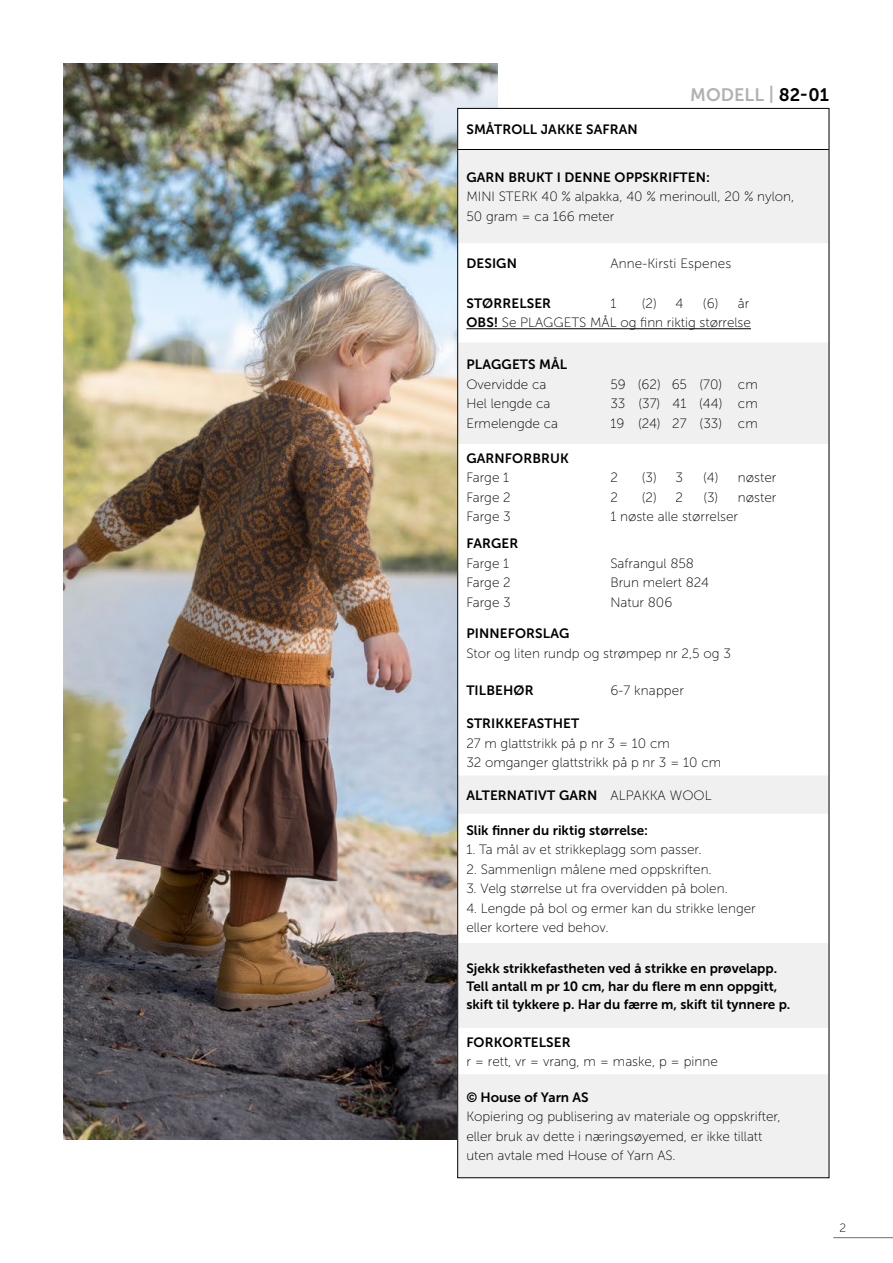
<style>
.page{position:relative;width:893px;height:1263px;background:#fff}
.page>*{position:absolute;margin:0;border:0;box-sizing:border-box;transform-origin:0 0}
.t1{font:18px "Museo Sans 700";color:#b1b2b3}
.t2{font:13.5px "Museo Sans 100";color:#000}
.t3{font:13.5px "Museo Sans 700";color:#000}
.t4{font:12px "Museo Sans 100";color:#000}
.s1{color:#000}
.s2{font-family:"Museo Sans 700"}
.s3{font-family:"Museo Sans 100"}
</style>
<div class="page">
<hr style="left:833px;top:1237px;width:60px;height:1px;background:#6e6e6e">
<img style="left:64px;top:64px;width:433px;height:1076px">
<svg style="left:459px;top:110px;width:38px;height:39px"></svg>
<svg style="left:459px;top:150px;width:368px;height:1026px"></svg>
<hr style="left:458px;top:149px;width:371px;height:1px;background:#000">
<hr style="left:466px;top:328px;width:285px;height:1px;background:#000">
<p class="t1" style="left:690px;top:84px;width:140px">MODELL | <span class="s1">82-01</span></p>
<p class="t3" style="left:466px;top:122px;width:173px">SMÅTROLL JAKKE SAFRAN</p>
<p class="t3" style="left:466px;top:170px;width:245px">GARN BRUKT I DENNE OPPSKRIFTEN:</p>
<p class="t2" style="left:466px;top:190px;width:329px">MINI STERK 40 % alpakka, 40 % merinoull, 20 % nylon,</p>
<p class="t2" style="left:466px;top:209px;width:150px">50 gram = ca 166 meter</p>
<p class="t3" style="left:466px;top:256px;width:52px">DESIGN</p>
<p class="t2" style="left:610px;top:256px;width:122px">Anne-Kirsti Espenes</p>
<p class="t3" style="left:466px;top:296px;width:86px">STØRRELSER</p>
<p class="t2" style="left:610px;top:296px;width:7px">1</p>
<p class="t2" style="left:642px;top:296px;width:43px">(2) 4</p>
<p class="t2" style="left:703px;top:296px;width:48px">(6) år</p>
<p class="t2" style="left:466px;top:316px;width:286px"><span class="s2">OBS!</span> Se PLAGGETS MÅL og finn riktig størrelse</p>
<p class="t3" style="left:466px;top:357px;width:102px">PLAGGETS MÅL</p>
<p class="t2" style="left:466px;top:377px;width:82px">Overvidde ca</p>
<p class="t2" style="left:610px;top:377px;width:149px">59 (62) 65 (70) cm</p>
<p class="t2" style="left:466px;top:396px;width:85px">Hel lengde ca</p>
<p class="t2" style="left:610px;top:396px;width:149px">33 (37) 41 (44) cm</p>
<p class="t2" style="left:466px;top:416px;width:93px">Ermelengde ca</p>
<p class="t2" style="left:610px;top:416px;width:149px">19 (24) 27 (33) cm</p>
<p class="t3" style="left:466px;top:450px;width:104px">GARNFORBRUK</p>
<p class="t2" style="left:466px;top:470px;width:44px">Farge 1</p>
<p class="t2" style="left:610px;top:470px;width:9px">2</p>
<p class="t2" style="left:642px;top:470px;width:43px">(3) 3</p>
<p class="t2" style="left:703px;top:470px;width:75px">(4) nøster</p>
<p class="t2" style="left:466px;top:490px;width:46px">Farge 2</p>
<p class="t2" style="left:610px;top:490px;width:9px">2</p>
<p class="t2" style="left:642px;top:490px;width:43px">(2) 2</p>
<p class="t2" style="left:703px;top:490px;width:74px">(3) nøster</p>
<p class="t2" style="left:466px;top:509px;width:46px">Farge 3</p>
<p class="t2" style="left:610px;top:509px;width:129px">1 nøste alle størrelser</p>
<p class="t3" style="left:466px;top:536px;width:53px">FARGER</p>
<p class="t2" style="left:466px;top:556px;width:44px">Farge 1</p>
<p class="t2" style="left:610px;top:556px;width:85px">Safrangul 858</p>
<p class="t2" style="left:466px;top:575px;width:46px">Farge 2</p>
<p class="t2" style="left:610px;top:575px;width:100px">Brun melert 824</p>
<p class="t2" style="left:466px;top:595px;width:46px">Farge 3</p>
<p class="t2" style="left:610px;top:595px;width:63px">Natur 806</p>
<p class="t3" style="left:466px;top:626px;width:105px">PINNEFORSLAG</p>
<p class="t2" style="left:466px;top:646px;width:266px">Stor og liten rundp og strømpep nr 2,5 og 3</p>
<p class="t3" style="left:466px;top:683px;width:69px">TILBEHØR</p>
<p class="t2" style="left:610px;top:683px;width:75px">6-7 knapper</p>
<p class="t3" style="left:466px;top:716px;width:114px">STRIKKEFASTHET</p>
<p class="t2" style="left:466px;top:736px;width:205px">27 m glattstrikk på p nr 3 = 10 cm</p>
<p class="t2" style="left:466px;top:755px;width:256px">32 omganger glattstrikk på p nr 3 = 10 cm</p>
<p class="t3" style="left:466px;top:787px;width:247px">ALTERNATIVT GARN <span class="s3">ALPAKKA WOOL</span></p>
<p class="t3" style="left:466px;top:822px;width:183px">Slik finner du riktig størrelse:</p>
<p class="t2" style="left:466px;top:842px;width:237px">1. Ta mål av et strikkeplagg som passer.</p>
<p class="t2" style="left:466px;top:862px;width:247px">2. Sammenlign målene med oppskriften.</p>
<p class="t2" style="left:466px;top:881px;width:263px">3. Velg størrelse ut fra overvidden på bolen.</p>
<p class="t2" style="left:466px;top:901px;width:291px">4. Lengde på bol og ermer kan du strikke lenger</p>
<p class="t2" style="left:466px;top:920px;width:144px">eller kortere ved behov.</p>
<p class="t3" style="left:466px;top:960px;width:312px">Sjekk strikkefastheten ved å strikke en prøvelapp.</p>
<p class="t3" style="left:466px;top:978px;width:313px">Tell antall m pr 10 cm, har du flere m enn oppgitt,</p>
<p class="t3" style="left:466px;top:996px;width:326px">skift til tykkere p. Har du færre m, skift til tynnere p.</p>
<p class="t3" style="left:466px;top:1034px;width:106px">FORKORTELSER</p>
<p class="t2" style="left:466px;top:1054px;width:253px">r = rett, vr = vrang, m = maske, p = pinne</p>
<p class="t3" style="left:466px;top:1090px;width:124px">© House of Yarn AS</p>
<p class="t2" style="left:466px;top:1109px;width:316px">Kopiering og publisering av materiale og oppskrifter,</p>
<p class="t2" style="left:466px;top:1129px;width:298px">eller bruk av dette i næringsøyemed, er ikke tillatt</p>
<p class="t2" style="left:466px;top:1148px;width:211px">uten avtale med House of Yarn AS.</p>
<p class="t4" style="left:839px;top:1221px;width:8px">2</p>
</div>
